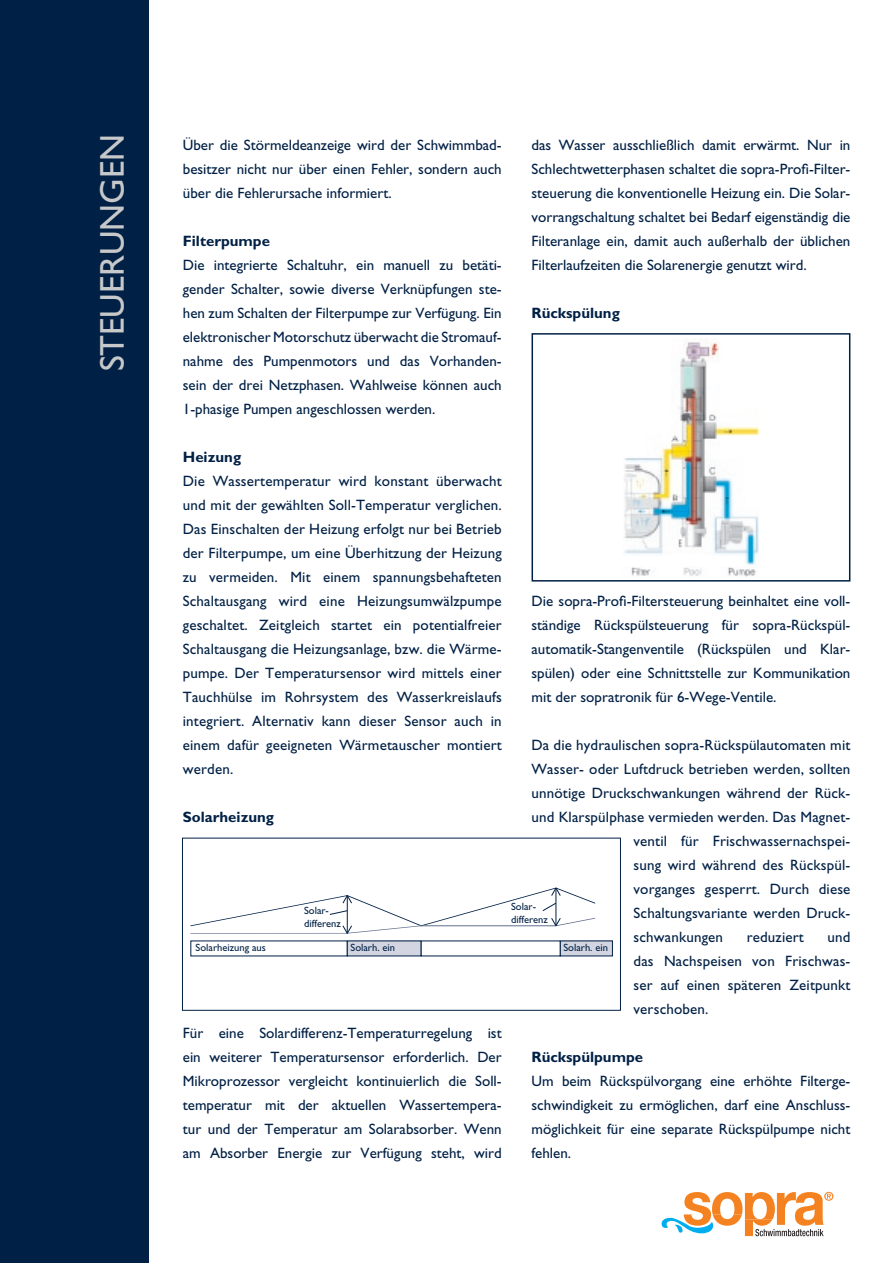
<style>
.page{position:relative;width:893px;height:1263px;background:#fff}
.page>*{position:absolute;margin:0;border:0;box-sizing:border-box;transform-origin:0 0}
.t1{font:34.5px "Gill Sans";color:#c7c8ca}
.t2{font:15px/24px "Gill Sans";letter-spacing:.01em;color:#002045;text-align:justify}
.t3{font:700 15px "Gill Sans";color:#002045}
.t4{font:10.5px/12.6px "Gill Sans";color:#002045}
</style>
<div class="page">
<svg style="left:661px;top:1192px;width:172px;height:44px"></svg>
<div style="left:0;top:0;width:149px;height:1263px;background:#002045"></div>
<div style="left:347px;top:941px;width:74px;height:15px;background:#d3d6e1"></div>
<div style="left:560px;top:941px;width:52px;height:15px;background:#d3d6e1"></div>
<svg style="left:190px;top:888px;width:405px;height:46px"></svg>
<div style="left:182px;top:838px;width:439px;height:173px;border:1px solid #002045"></div>
<img style="left:624px;top:338px;width:134px;height:238px">
<div style="left:531px;top:333px;width:319px;height:249px;border:2px solid #002045"></div>
<h1 class="t1" style="left:92px;top:371px;width:239px;rotate:-90deg">STEUERUNGEN</h1>
<p class="t2" style="left:531px;top:133px;width:320px">das Wasser ausschließlich damit erwärmt. Nur in Schlechtwetterphasen schaltet die sopra-Profi-Filter&shy;steuerung die konventionelle Heizung ein. Die Solar&shy;vorrangschaltung schaltet bei Bedarf eigenständig die Filteranlage ein, damit auch außerhalb der üblichen Filterlaufzeiten die Solarenergie genutzt wird.</p>
<p class="t2" style="left:183px;top:133px;width:320px">Über die Störmeldeanzeige wird der Schwimmbad&shy;besitzer nicht nur über einen Fehler, sondern auch über die Fehlerursache informiert.</p>
<p class="t3" style="left:183px;top:232px;width:89px">Filterpumpe</p>
<p class="t2" style="left:183px;top:253px;width:320px">Die integrierte Schaltuhr, ein manuell zu betäti&shy;gender Schalter, sowie diverse Verknüpfungen ste&shy;hen zum Schalten der Filterpumpe zur Verfügung. Ein elektronischer Motorschutz überwacht die Stromauf&shy;nahme des Pumpenmotors und das Vorhanden&shy;sein der drei Netzphasen. Wahlweise können auch 1-phasige Pumpen angeschlossen werden.</p>
<p class="t3" style="left:183px;top:448px;width:60px">Heizung</p>
<p class="t2" style="left:183px;top:469px;width:321px">Die Wassertemperatur wird konstant überwacht und mit der gewählten Soll-Temperatur verglichen.<br>Das Einschalten der Heizung erfolgt nur bei Betrieb der Filterpumpe, um eine Überhitzung der Heizung zu vermeiden. Mit einem spannungs-behafteten Schaltausgang wird eine Heizungsumwälz-pumpe geschaltet. Zeitgleich startet ein potentialfreier Schaltausgang die Heizungsanlage, bzw. die Wärme&shy;pumpe. Der Temperatursensor wird mittels einer Tauchhülse im Rohrsystem des Wasserkreislaufs integriert. Alternativ kann dieser Sensor auch in einem dafür geeigneten Wärmetauscher montiert werden.</p>
<p class="t3" style="left:183px;top:808px;width:93px">Solarheizung</p>
<p class="t3" style="left:531px;top:304px;width:90px">Rückspülung</p>
<p class="t2" style="left:531px;top:589px;width:320px">Die sopra-Profi-Filtersteuerung beinhaltet eine voll&shy;ständige Rückspülsteuerung für sopra-Rückspül&shy;automatik-Stangenventile (Rückspülen und Klar&shy;spülen) oder eine Schnittstelle zur Kommunikation mit der sopratronik für 6-Wege-Ventile.</p>
<p class="t2" style="left:532px;top:733px;width:320px">Da die hydraulischen sopra-Rückspülautomaten mit</p>
<p class="t2" style="left:531px;top:757px;width:320px">Wasser- oder Luftdruck betrieben werden, sollten</p>
<p class="t2" style="left:531px;top:781px;width:320px">unnötige Druckschwankungen während der Rück-</p>
<p class="t2" style="left:531px;top:805px;width:320px">und Klarspülphase vermieden werden. Das Magnet-</p>
<p class="t2" style="left:634px;top:829px;width:218px">ventil für Frischwassernachspei-</p>
<p class="t2" style="left:634px;top:853px;width:218px">sung wird während des Rückspül-</p>
<p class="t2" style="left:634px;top:877px;width:218px">vorganges gesperrt. Durch diese</p>
<p class="t2" style="left:634px;top:901px;width:218px">Schaltungsvariante werden Druck-</p>
<p class="t2" style="left:634px;top:925px;width:91px">schwankungen</p>
<p class="t2" style="left:747px;top:925px;width:59px">reduziert</p>
<p class="t4" style="left:304px;top:904px;width:38px">Solar&shy;differenz</p>
<p class="t4" style="left:511px;top:900px;width:38px">Solar&shy;differenz</p>
<p class="t2" style="left:634px;top:925px;width:218px;text-indent:194px">und das Nachspeisen von Frischwas&shy;ser auf einen späteren Zeitpunkt verschoben.</p>
<p class="t3" style="left:531px;top:1048px;width:113px">Rückspülpumpe</p>
<p class="t2" style="left:531px;top:1069px;width:320px">Um beim Rückspülvorgang eine erhöhte Filterge&shy;schwindigkeit zu ermöglichen, darf eine Anschluss&shy;möglichkeit für eine separate Rückspülpumpe nicht fehlen.</p>
<p class="t4" style="left:196px;top:942px;width:72px">Solarheizung aus</p>
<p class="t4" style="left:351px;top:942px;width:46px">Solarh. ein</p>
<p class="t4" style="left:563px;top:942px;width:46px">Solarh. ein</p>
<p class="t2" style="left:183px;top:1021px;width:320px">Für eine Solardifferenz-Temperaturregelung ist ein weiterer Temperatursensor erforderlich. Der Mikroprozessor vergleicht kontinuierlich die Soll&shy;temperatur mit der aktuellen Wassertempera&shy;tur und der Temperatur am Solarabsorber. Wenn am Absorber Energie zur Verfügung steht, wird</p>
</div>
